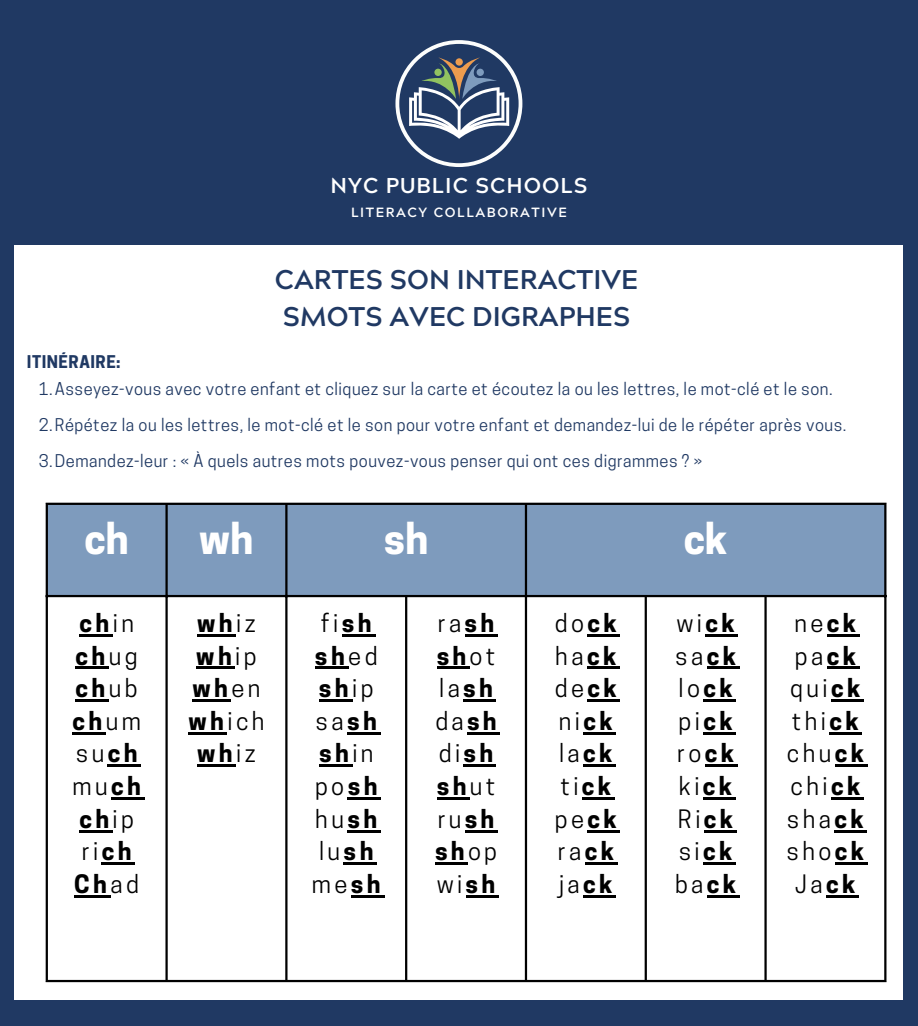
<style>
.page{position:relative;width:918px;height:1026px;background:#203963}
.page>*{position:absolute;margin:0;border:0;box-sizing:border-box;transform-origin:0 0}
.t1{font:700 40.35px "Cooper Hewitt";color:#fff}
.t2{font:700 27px/37.2px "Acherus Grotesque";color:#203963}
.t3{font:23.85px/32.7px "Cooper Hewitt";letter-spacing:.145em;color:#000;text-align:center}
.t4{font:700 23.85px/32.7px "Cooper Hewitt";letter-spacing:.145em;color:#000;text-align:center}
.t5{font:700 21.45px "Acherus Grotesque";letter-spacing:.045em;color:#fff}
.t6{font:16.5px/36px "Cooper Hewitt";letter-spacing:.03em;color:#203963}
.t7{font:700 16.5px "Cooper Hewitt";letter-spacing:.03em;color:#203963}
.t8{font:700 13.35px "Acherus Grotesque";letter-spacing:.115em;color:#fff}
.s1{font-weight:400}
.s2{font-weight:700}
</style>
<div class="page">
<svg style="left:395px;top:40px;width:127px;height:127px"></svg>
<div style="left:434px;top:69px;width:8px;height:7px;background:#91c260;border-radius:50%"></div>
<div style="left:456px;top:58px;width:7px;height:8px;background:#ed9c4e;border-radius:50%"></div>
<div style="left:15px;top:245px;width:888px;height:755px;background:#fff"></div>
<div style="left:48px;top:505px;width:836px;height:90px;background:#7e9bbd"></div>
<hr style="left:79px;top:634px;width:34px;height:2px;background:#000">
<hr style="left:76px;top:667px;width:33px;height:2px;background:#000">
<hr style="left:76px;top:699px;width:33px;height:3px;background:#000">
<hr style="left:72px;top:732px;width:34px;height:2px;background:#000">
<hr style="left:108px;top:765px;width:33px;height:2px;background:#000">
<hr style="left:111px;top:797px;width:33px;height:3px;background:#000">
<hr style="left:79px;top:830px;width:34px;height:2px;background:#000">
<hr style="left:102px;top:863px;width:33px;height:2px;background:#000">
<hr style="left:74px;top:895px;width:37px;height:2px;background:#000">
<hr style="left:197px;top:634px;width:39px;height:2px;background:#000">
<hr style="left:196px;top:667px;width:39px;height:2px;background:#000">
<hr style="left:193px;top:699px;width:38px;height:3px;background:#000">
<hr style="left:188px;top:732px;width:39px;height:2px;background:#000">
<hr style="left:197px;top:765px;width:39px;height:2px;background:#000">
<hr style="left:342px;top:634px;width:33px;height:2px;background:#000">
<hr style="left:315px;top:667px;width:33px;height:2px;background:#000">
<hr style="left:319px;top:699px;width:33px;height:3px;background:#000">
<hr style="left:347px;top:732px;width:33px;height:2px;background:#000">
<hr style="left:319px;top:765px;width:33px;height:2px;background:#000">
<hr style="left:348px;top:797px;width:33px;height:3px;background:#000">
<hr style="left:347px;top:830px;width:34px;height:2px;background:#000">
<hr style="left:344px;top:863px;width:33px;height:2px;background:#000">
<hr style="left:351px;top:895px;width:33px;height:2px;background:#000">
<hr style="left:465px;top:634px;width:33px;height:2px;background:#000">
<hr style="left:437px;top:667px;width:33px;height:2px;background:#000">
<hr style="left:463px;top:699px;width:33px;height:3px;background:#000">
<hr style="left:467px;top:732px;width:33px;height:2px;background:#000">
<hr style="left:464px;top:765px;width:32px;height:2px;background:#000">
<hr style="left:437px;top:797px;width:33px;height:3px;background:#000">
<hr style="left:465px;top:830px;width:33px;height:2px;background:#000">
<hr style="left:435px;top:863px;width:33px;height:2px;background:#000">
<hr style="left:466px;top:895px;width:33px;height:2px;background:#000">
<hr style="left:588px;top:634px;width:32px;height:2px;background:#000">
<hr style="left:587px;top:667px;width:33px;height:2px;background:#000">
<hr style="left:588px;top:699px;width:32px;height:3px;background:#000">
<hr style="left:583px;top:732px;width:33px;height:2px;background:#000">
<hr style="left:583px;top:765px;width:33px;height:2px;background:#000">
<hr style="left:582px;top:797px;width:33px;height:3px;background:#000">
<hr style="left:588px;top:830px;width:32px;height:2px;background:#000">
<hr style="left:585px;top:863px;width:33px;height:2px;background:#000">
<hr style="left:583px;top:895px;width:33px;height:2px;background:#000">
<hr style="left:706px;top:634px;width:32px;height:2px;background:#000">
<hr style="left:707px;top:667px;width:33px;height:2px;background:#000">
<hr style="left:703px;top:699px;width:33px;height:3px;background:#000">
<hr style="left:703px;top:732px;width:33px;height:2px;background:#000">
<hr style="left:705px;top:765px;width:33px;height:2px;background:#000">
<hr style="left:703px;top:797px;width:33px;height:3px;background:#000">
<hr style="left:704px;top:830px;width:33px;height:2px;background:#000">
<hr style="left:703px;top:863px;width:33px;height:2px;background:#000">
<hr style="left:707px;top:895px;width:33px;height:2px;background:#000">
<hr style="left:827px;top:634px;width:33px;height:2px;background:#000">
<hr style="left:827px;top:667px;width:33px;height:2px;background:#000">
<hr style="left:831px;top:699px;width:33px;height:3px;background:#000">
<hr style="left:830px;top:732px;width:32px;height:2px;background:#000">
<hr style="left:835px;top:765px;width:33px;height:2px;background:#000">
<hr style="left:831px;top:797px;width:33px;height:3px;background:#000">
<hr style="left:835px;top:830px;width:32px;height:2px;background:#000">
<hr style="left:835px;top:863px;width:33px;height:2px;background:#000">
<hr style="left:826px;top:895px;width:33px;height:2px;background:#000">
<hr style="left:46px;top:505px;width:2px;height:475px;background:#000">
<hr style="left:165px;top:505px;width:3px;height:475px;background:#000">
<hr style="left:285px;top:505px;width:3px;height:475px;background:#000">
<hr style="left:405px;top:597px;width:2px;height:383px;background:#000">
<hr style="left:525px;top:505px;width:2px;height:475px;background:#000">
<hr style="left:645px;top:597px;width:2px;height:383px;background:#000">
<hr style="left:764px;top:597px;width:3px;height:383px;background:#000">
<hr style="left:884px;top:505px;width:2px;height:475px;background:#000">
<hr style="left:46px;top:503px;width:840px;height:2px;background:#000">
<hr style="left:46px;top:595px;width:840px;height:2px;background:#000">
<hr style="left:46px;top:980px;width:840px;height:2px;background:#000">
<h3 class="t5" style="left:330px;top:177px;width:259px">NYC PUBLIC SCHOOLS</h3>
<p class="t8" style="left:351px;top:207px;width:217px">LITERACY COLLABORATIVE</p>
<p class="t7" style="left:27px;top:355px;width:95px">ITINÉRAIRE:</p>
<h2 class="t2" style="left:275px;top:265px;width:365px">CARTES SON INTERACTIVE<br>SMOTS AVEC DIGRAPHES</h2>
<p class="t6" style="left:39px;top:372px;width:809px">1.Asseyez-vous avec votre enfant et cliquez sur la carte et écoutez la ou les lettres, le mot-clé et le son.<br>2.Répétez la ou les lettres, le mot-clé et le son pour votre enfant et demandez-lui de le répéter après vous.<br>3.Demandez-leur : « À quels autres mots pouvez-vous penser qui ont ces digrammes ? »</p>
<h1 class="t1" style="left:84px;top:524px;width:46px">ch</h1>
<h1 class="t1" style="left:199px;top:524px;width:56px">wh</h1>
<h1 class="t1" style="left:384px;top:524px;width:46px">sh</h1>
<h1 class="t1" style="left:684px;top:524px;width:45px">ck</h1>
<h3 class="t4" style="left:72px;top:610px;width:70px">ch<span class="s1">in </span>ch<span class="s1">ug </span>ch<span class="s1">ub </span>ch<span class="s1">um su</span>ch <span class="s1">mu</span>ch ch<span class="s1">ip ri</span>ch<br>Ch<span class="s1">ad</span></h3>
<h3 class="t3" style="left:188px;top:610px;width:78px"><span class="s2">wh</span>iz <span class="s2">wh</span>ip <span class="s2">wh</span>en <span class="s2">wh</span>ich <span class="s2">wh</span>iz</h3>
<h3 class="t3" style="left:312px;top:610px;width:70px">fi<span class="s2">sh sh</span>ed <span class="s2">sh</span>ip sa<span class="s2">sh sh</span>in po<span class="s2">sh </span>hu<span class="s2">sh </span>lu<span class="s2">sh </span>me<span class="s2">sh</span></h3>
<h3 class="t3" style="left:435px;top:610px;width:64px;text-align:left">ra<span class="s2">sh sh</span>ot la<span class="s2">sh </span>da<span class="s2">sh </span>di<span class="s2">sh sh</span>ut ru<span class="s2">sh sh</span>op wi<span class="s2">sh</span></h3>
<h3 class="t3" style="left:555px;top:610px;width:64px;text-align:left">do<span class="s2">ck </span>ha<span class="s2">ck </span>de<span class="s2">ck </span>ni<span class="s2">ck </span>la<span class="s2">ck </span>ti<span class="s2">ck </span>pe<span class="s2">ck </span>ra<span class="s2">ck </span>ja<span class="s2">ck</span></h3>
<h3 class="t3" style="left:675px;top:610px;width:63px;text-align:left">wi<span class="s2">ck </span>sa<span class="s2">ck </span>lo<span class="s2">ck </span>pi<span class="s2">ck </span>ro<span class="s2">ck </span>ki<span class="s2">ck<br></span>Ri<span class="s2">ck </span>si<span class="s2">ck </span>ba<span class="s2">ck</span></h3>
<h3 class="t3" style="left:787px;top:610px;width:79px">ne<span class="s2">ck </span>pa<span class="s2">ck </span>qui<span class="s2">ck </span>thi<span class="s2">ck </span>chu<span class="s2">ck </span>chi<span class="s2">ck </span>sha<span class="s2">ck </span>sho<span class="s2">ck<br></span>Ja<span class="s2">ck</span></h3>
</div>
